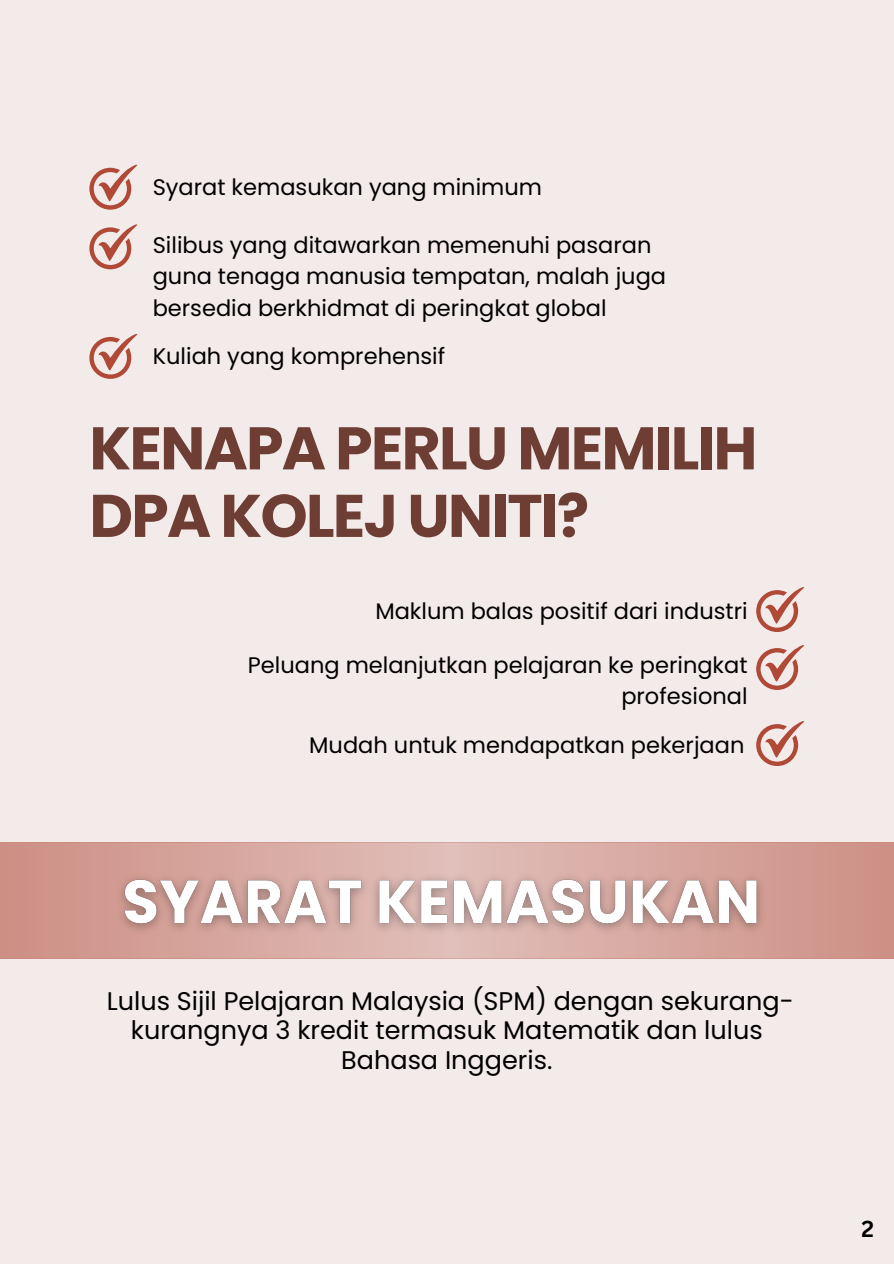
<style>
.page{position:relative;width:894px;height:1264px;background:#fff}
.page>*{position:absolute;margin:0;border:0;box-sizing:border-box;transform-origin:0 0}
.t1{font:700 60px/67.5px "Poppins";letter-spacing:-.03em;color:#6e3e35}
.t2{font:25.5px/29.2px "Poppins";color:#000;text-align:center}
.t3{font:22.5px/31.5px "Poppins";color:#000}
.t4{font:700 22.5px "Canva Sans";color:#000}
</style>
<div class="page">
<div style="left:0;top:0;width:893px;height:1263px;background:#f3eaea"></div>
<svg style="left:89px;top:334px;width:48px;height:45px"></svg>
<svg style="left:89px;top:224px;width:48px;height:45px"></svg>
<svg style="left:89px;top:164px;width:48px;height:45px"></svg>
<svg style="left:756px;top:587px;width:48px;height:45px"></svg>
<svg style="left:756px;top:645px;width:48px;height:45px"></svg>
<svg style="left:756px;top:721px;width:48px;height:45px"></svg>
<svg style="left:0;top:842px;width:893px;height:116px;background:#d39f96"></svg>
<img style="left:109px;top:859px;width:662px;height:85px">
<p class="t3" style="left:153px;top:171px;width:391px">Syarat kemasukan yang minimum</p>
<p class="t3" style="left:153px;top:229px;width:515px">Silibus yang ditawarkan memenuhi pasaran guna tenaga manusia tempatan, malah juga bersedia berkhidmat di peringkat global</p>
<p class="t3" style="left:153px;top:340px;width:294px">Kuliah yang komprehensif</p>
<p class="t1" style="left:89px;top:414px;width:669px">KENAPA PERLU MEMILIH<br>DPA KOLEJ UNITI?</p>
<p class="t3" style="left:375px;top:595px;width:373px">Maklum balas positif dari industri</p>
<p class="t3" style="left:248px;top:649px;width:501px;text-align:right">Peluang melanjutkan pelajaran ke peringkat profesional</p>
<h1 class="t3" style="left:309px;top:729px;width:436px">Mudah untuk mendapatkan pekerjaan</h1>
<p class="t2" style="left:107px;top:986px;width:688px">Lulus Sijil Pelajaran Malaysia (SPM) dengan sekurang&shy;kurangnya 3 kredit termasuk Matematik dan lulus<br>Bahasa Inggeris.</p>
<p class="t4" style="left:861px;top:1213px;width:14px">2</p>
</div>
